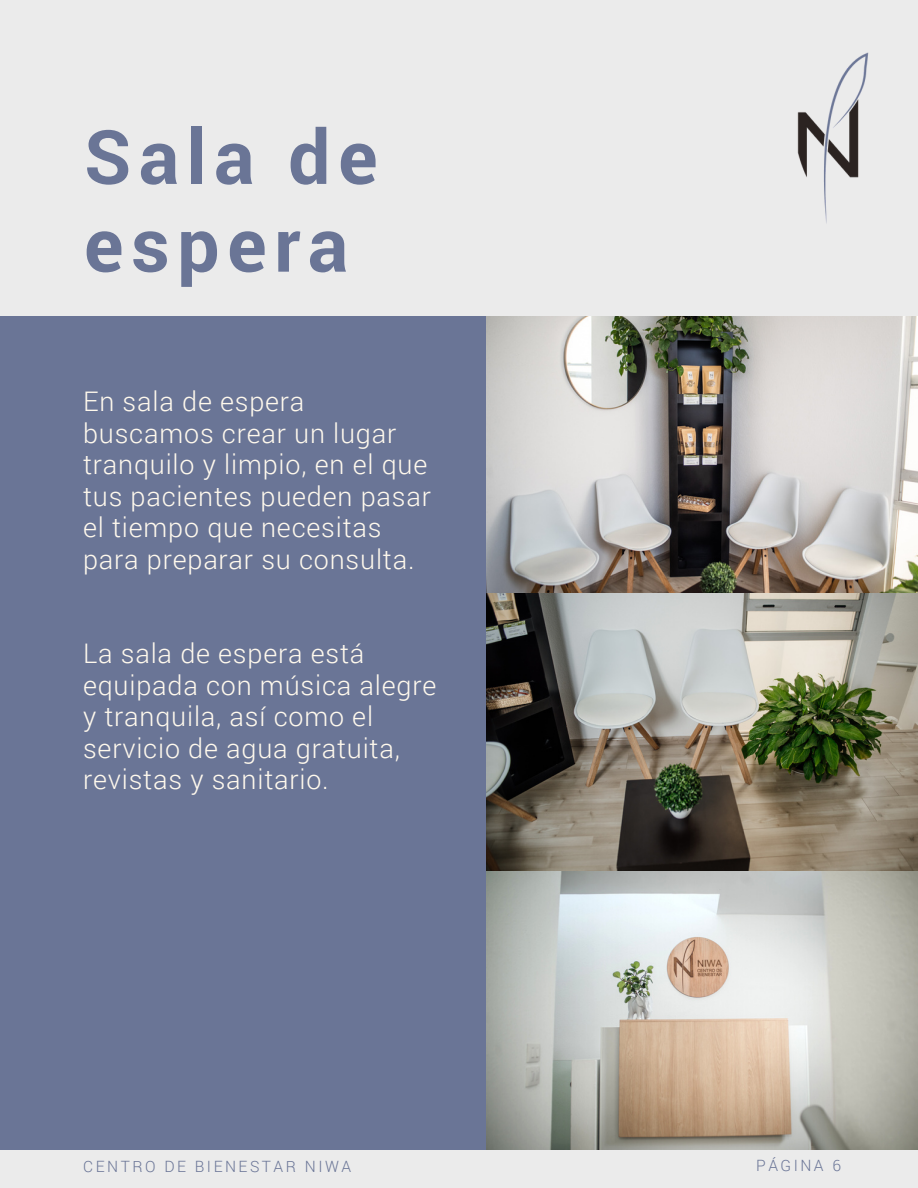
<style>
.page{position:relative;width:918px;height:1188px;background:#ebebeb}
.page>*{position:absolute;margin:0;border:0;box-sizing:border-box;transform-origin:0 0}
.t1{font:700 75px/87.8px "Roboto";letter-spacing:.1em;color:#6a7596}
.t2{font:300 27px/31.5px "Roboto";letter-spacing:.03em;color:#fff9ed}
.t3{font:300 15.6px "Roboto";letter-spacing:.16em;color:#6a7596}
</style>
<div class="page">
<div style="left:0;top:316px;width:487px;height:872px;background:#6a7596"></div>
<img style="left:486px;top:316px;width:432px;height:834px">
<div style="left:0;top:1150px;width:918px;height:38px;background:#ebebeb"></div>
<img style="left:797px;top:52px;width:71px;height:171px">
<p class="t1" style="left:84px;top:111px;width:295px">Sala de espera</p>
<p class="t2" style="left:83px;top:385px;width:349px">En sala de espera buscamos crear un lugar tranquilo y limpio, en el que tus pacientes pueden pasar el tiempo que necesitas para preparar su consulta.</p>
<p class="t2" style="left:83px;top:637px;width:355px">La sala de espera está equipada con música alegre y tranquila, así como el servicio de agua gratuita, revistas y sanitario.</p>
<p class="t3" style="left:83px;top:1155px;width:269px">CENTRO DE BIENESTAR NIWA</p>
<p class="t3" style="left:756px;top:1155px;width:86px">PÁGINA 6</p>
</div>
